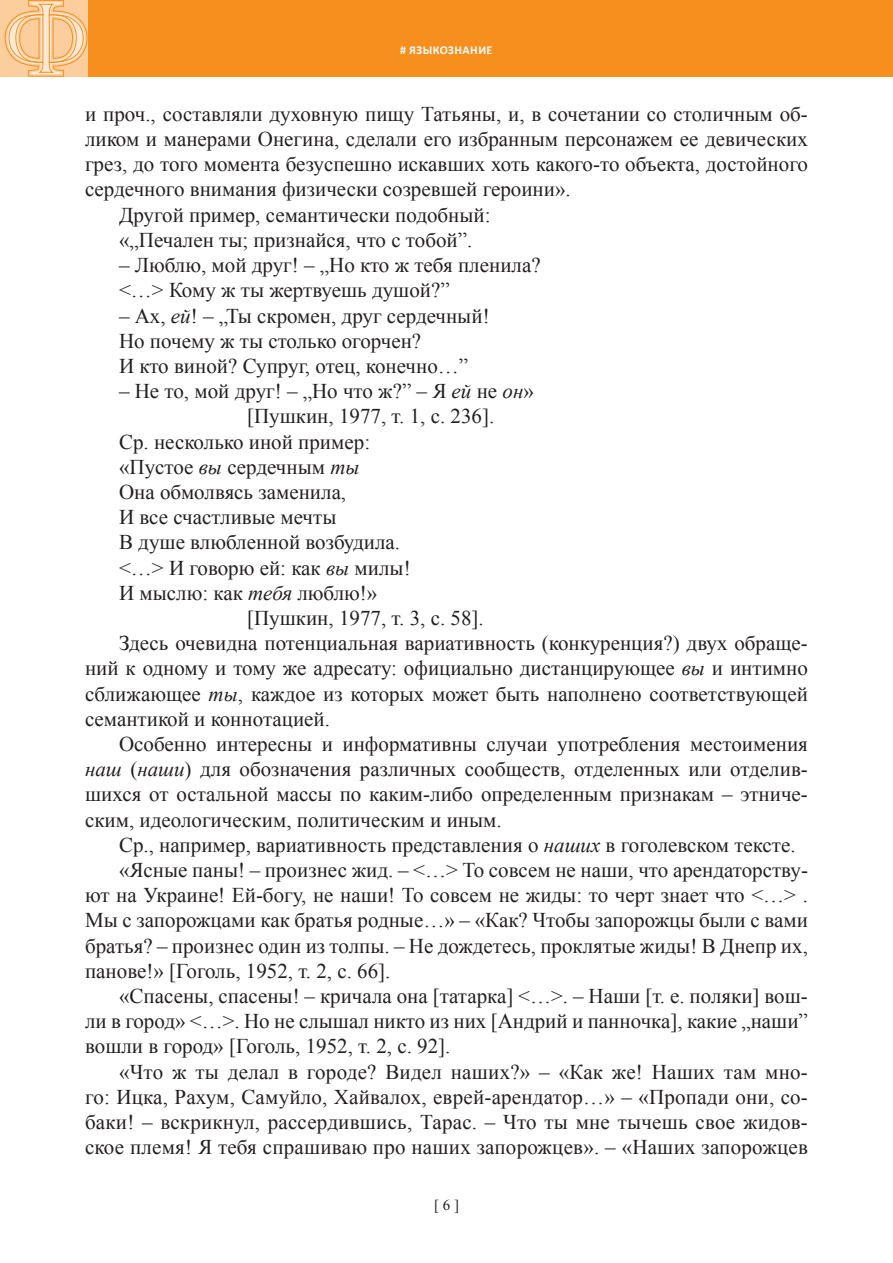
<style>
.page{position:relative;width:893px;height:1263px;background:#fff}
.page>*{position:absolute;margin:0;border:0;box-sizing:border-box;transform-origin:0 0}
.t1{font:21px/25.2px "Times New Roman";color:#231f20}
.t2{font:15px "Times New Roman";color:#231f20}
.t3{font:700 12px "Calibri";color:#fff}
.s1{font-style:italic}
</style>
<div class="page">
<div style="left:0;top:0;width:893px;height:77px;background:#f68f1e"></div>
<div style="left:0;top:0;width:88px;height:77px;background:#fdce9d"></div>
<svg style="left:4px;top:0;width:84px;height:77px"></svg>
<p class="t3" style="left:400px;top:43px;width:41px"># языкознани</p>
<p class="t3" style="left:487px;top:43px;width:7px">Е</p>
<p class="t1" style="left:85px;top:101px;width:724px">и проч., составляли духовную пищу Татьяны, и, в сочетании со столичным об-</p>
<p class="t1" style="left:85px;top:126px;width:724px">ликом и манерами Онегина, сделали его избранным персонажем ее девических</p>
<p class="t1" style="left:85px;top:151px;width:724px">грез, до того момента безуспешно искавших хоть какого-то объекта, достойного</p>
<p class="t1" style="left:85px;top:177px;width:487px">сердечного внимания физически созревшей героини».</p>
<p class="t1" style="left:119px;top:202px;width:373px">Другой пример, семантически подобный:</p>
<p class="t1" style="left:119px;top:227px;width:355px">«„Печален ты; признайся, что с тобой”.</p>
<p class="t1" style="left:119px;top:252px;width:423px">– Люблю, мой друг! – „Но кто ж тебя пленила? &lt;…&gt; Кому ж ты жертвуешь душой?”</p>
<p class="t1" style="left:119px;top:303px;width:372px">– Ах, <span class="s1">ей</span>! – „Ты скромен, друг сердечный!<br>Но почему ж ты столько огорчен?<br>И кто виной? Супруг, отец, конечно…”</p>
<p class="t1" style="left:119px;top:378px;width:416px">– Не то, мой друг! – „Но что ж?” – Я <span class="s1">ей</span> не <span class="s1">он</span>»</p>
<p class="t1" style="left:247px;top:403px;width:249px">[Пушкин, 1977, т. 1, с. 236].</p>
<p class="t1" style="left:119px;top:429px;width:253px">Ср. несколько иной пример:</p>
<p class="t1" style="left:119px;top:454px;width:242px">«Пустое <span class="s1">вы</span> сердечным <span class="s1">ты</span></p>
<p class="t1" style="left:119px;top:479px;width:229px">Она обмолвясь заменила,</p>
<p class="t1" style="left:119px;top:504px;width:219px">И все счастливые мечты</p>
<p class="t1" style="left:119px;top:529px;width:283px">В душе влюбленной возбудила.</p>
<p class="t1" style="left:119px;top:555px;width:293px">&lt;…&gt; И говорю ей: как <span class="s1">вы</span> милы!</p>
<p class="t1" style="left:119px;top:580px;width:260px">И мыслю: как <span class="s1">тебя</span> люблю!»</p>
<p class="t1" style="left:247px;top:605px;width:238px">[Пушкин, 1977, т. 3, с. 58].</p>
<p class="t1" style="left:119px;top:630px;width:690px">Здесь очевидна потенциальная вариативность (конкуренция?) двух обраще-</p>
<p class="t1" style="left:85px;top:655px;width:724px">ний к одному и тому же адресату: официально дистанцирующее <span class="s1">вы</span> и интимно</p>
<p class="t1" style="left:85px;top:681px;width:724px">сближающее <span class="s1">ты</span>, каждое из которых может быть наполнено соответствующей</p>
<p class="t1" style="left:85px;top:706px;width:246px">семантикой и коннотацией.</p>
<p class="t1" style="left:119px;top:731px;width:690px">Особенно интересны и информативны случаи употребления местоимения</p>
<p class="t1" style="left:85px;top:756px;width:724px"><span class="s1">наш</span> (<span class="s1">наши</span>) для обозначения различных сообществ, отделенных или отделив-</p>
<p class="t1" style="left:85px;top:781px;width:724px">шихся от остальной массы по каким-либо определенным признакам – этниче-</p>
<p class="t1" style="left:85px;top:807px;width:418px">ским, идеологическим, политическим и иным.</p>
<p class="t1" style="left:119px;top:832px;width:678px">Ср., например, вариативность представления о <span class="s1">наших</span> в гоголевском тексте.</p>
<p class="t1" style="left:119px;top:857px;width:690px">«Ясные паны! – произнес жид. – &lt;…&gt; То совсем не наши, что арендаторству-</p>
<p class="t1" style="left:85px;top:882px;width:724px">ют на Украине! Ей-богу, не наши! То совсем не жиды: то черт знает что &lt;…&gt; .</p>
<p class="t1" style="left:85px;top:907px;width:724px">Мы с запорожцами как братья родные…» – «Как? Чтобы запорожцы были с вами</p>
<p class="t1" style="left:85px;top:933px;width:724px">братья? – произнес один из толпы. – Не дождетесь, проклятые жиды! В Днепр их,</p>
<p class="t1" style="left:85px;top:958px;width:307px">панове!» [Гоголь, 1952, т. 2, с. 66].</p>
<p class="t1" style="left:119px;top:983px;width:690px">«Спасены, спасены! – кричала она [татарка] &lt;…&gt;. – Наши [т. е. поляки] вош-</p>
<p class="t1" style="left:85px;top:1008px;width:724px">ли в город» &lt;…&gt;. Но не слышал никто из них [Андрий и панночка], какие „наши”</p>
<p class="t1" style="left:85px;top:1033px;width:367px">вошли в город» [Гоголь, 1952, т. 2, с. 92].</p>
<p class="t1" style="left:119px;top:1059px;width:690px">«Что ж ты делал в городе? Видел наших?» – «Как же! Наших там мно-</p>
<p class="t1" style="left:85px;top:1084px;width:724px">го: Ицка, Рахум, Самуйло, Хайвалох, еврей-арендатор…» – «Пропади они, со-</p>
<p class="t1" style="left:85px;top:1109px;width:724px">баки! – вскрикнул, рассердившись, Тарас. – Что ты мне тычешь свое жидов-</p>
<p class="t1" style="left:85px;top:1134px;width:724px">ское племя! Я тебя спрашиваю про наших запорожцев». – «Наших запорожцев</p>
<p class="t2" style="left:434px;top:1194px;width:26px">[ 6 ]</p>
</div>
